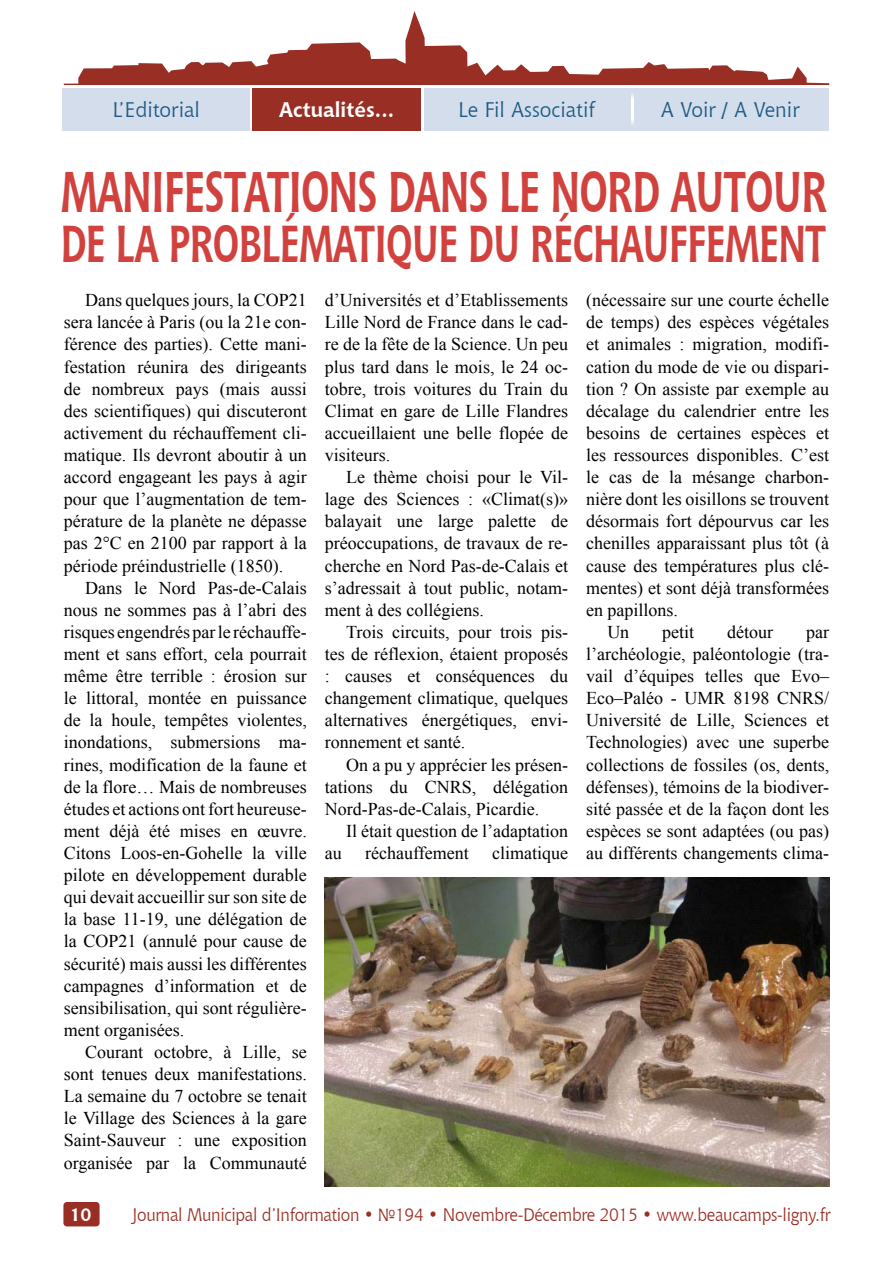
<style>
.page{position:relative;width:893px;height:1263px;background:#fff}
.page>*{position:absolute;margin:0;border:0;box-sizing:border-box;transform-origin:0 0}
.t1{font:700 57px "Chianti BT";letter-spacing:-.025em;color:#d1423e;scale:.69 1}
.t2{font:700 51.6px "Chianti BT";letter-spacing:-.025em;color:#d1423e;scale:.71 1}
.t3{font:21px "Chianti BT";color:#1c5a85}
.t4{font:700 21px "Chianti BT";color:#fff}
.t5{font:18px/22px "Times New Roman";color:#000;text-align:justify}
.t6{font:18px "Chianti BT";letter-spacing:-.02em;color:#992f24;scale:.95 1}
.t7{font:700 18px "Chianti BT";color:#fff}
</style>
<div class="page">
<svg style="left:64px;top:11px;width:765px;height:74px"></svg>
<div style="left:63px;top:1202px;width:37px;height:24px;background:#992f24;border-radius:3px"></div>
<img style="left:324px;top:878px;width:505px;height:308px">
<div style="left:252px;top:88px;width:576px;height:42px;background:#d4ddeb"></div>
<div style="left:253px;top:88px;width:168px;height:43px;background:#992f24"></div>
<hr style="left:422px;top:88px;width:2px;height:43px;background:#fff">
<svg style="left:631px;top:94px;width:3px;height:30px"></svg>
<div style="left:63px;top:88px;width:187px;height:42px;background:#d4ddeb"></div>
<p class="t3" style="left:112px;top:95px;width:89px">L’Editorial</p>
<p class="t4" style="left:279px;top:95px;width:117px">ACTUALITÉS...</p>
<p class="t3" style="left:458px;top:95px;width:138px">Le Fil Associatif</p>
<p class="t3" style="left:661px;top:95px;width:140px">A Voir / A Venir</p>
<h1 class="t1" style="left:60px;top:152px;width:1096px">MANIFESTATIONS DANS LE NORD AUTOUR</h1>
<h2 class="t2" style="left:60px;top:207px;width:1080px">DE LA PROBLÉMATIQUE DU RÉCHAUFFEMENT</h2>
<p class="t5" style="left:64px;top:289px;width:245px;text-indent:21px">Dans quelques jours, la COP21 sera lancée à Paris (ou la 21e con&shy;férence des parties). Cette mani&shy;festation réunira des dirigeants de nombreux pays (mais aussi des scientifiques) qui discuteront activement du réchauffement cli&shy;matique. Ils devront aboutir à un accord engageant les pays à agir pour que l’augmentation de tem&shy;pérature de la planète ne dépasse pas 2°C en 2100 par rapport à la période préindustrielle (1850).</p>
<p class="t5" style="left:64px;top:576px;width:245px;text-indent:21px">Dans le Nord Pas-de-Calais nous ne sommes pas à l’abri des risques engendrés par le réchauffe&shy;ment et sans effort, cela pourrait même être terrible : érosion sur le littoral, montée en puissance de la houle, tempêtes violentes, inondations, submersions ma&shy;rines, modification de la faune et de la flore… Mais de nombreuses études et actions ont fort heureuse&shy;ment déjà été mises en œuvre.<br>Citons Loos-en-Gohelle la ville pilote en développement durable qui devait accueillir sur son site de la base 11-19, une délégation de la COP21 (annulé pour cause de sécurité) mais aussi les différentes campagnes d’information et de sensibilisation, qui sont régulière&shy;ment organisées.</p>
<p class="t5" style="left:64px;top:1041px;width:245px;text-indent:21px">Courant octobre, à Lille, se sont tenues deux manifestations.<br>La semaine du 7 octobre se tenait le Village des Sciences à la gare Saint-Sauveur : une exposition organisée par la Communauté</p>
<p class="t5" style="left:325px;top:289px;width:245px">d’Universités et d’Etablissements Lille Nord de France dans le cad&shy;re de la fête de la Science. Un peu plus tard dans le mois, le 24 oc&shy;tobre, trois voitures du Train du Climat en gare de Lille Flandres accueillaient une belle flopée de visiteurs.</p>
<p class="t5" style="left:325px;top:466px;width:245px;text-indent:21px">Le thème choisi pour le Vil&shy;lage des Sciences : «Climat(s)» balayait une large palette de préoccupations, de travaux de re&shy;cherche en Nord Pas-de-Calais et s’adressait à tout public, notam&shy;ment à des collégiens.</p>
<p class="t5" style="left:325px;top:620px;width:245px;text-indent:21px">Trois circuits, pour trois pis&shy;tes de réflexion, étaient proposés : causes et conséquences du changement climatique, quelques alternatives énergétiques, envi&shy;ronnement et santé.</p>
<p class="t5" style="left:325px;top:753px;width:245px;text-indent:21px">On a pu y apprécier les présen&shy;tations du CNRS, délégation Nord-Pas-de-Calais, Picardie.</p>
<p class="t5" style="left:346px;top:819px;width:223px">Il était question de l’adaptation</p>
<p class="t5" style="left:325px;top:842px;width:18px">au</p>
<p class="t5" style="left:365px;top:842px;width:105px">réchauffement</p>
<p class="t5" style="left:492px;top:842px;width:77px">climatique</p>
<p class="t5" style="left:586px;top:289px;width:245px">(nécessaire sur une courte échelle</p>
<p class="t5" style="left:586px;top:311px;width:245px">de temps) des espèces végétales</p>
<p class="t5" style="left:586px;top:333px;width:245px">et animales : migration, modifi-</p>
<p class="t5" style="left:586px;top:355px;width:245px">cation du mode de vie ou dispari-</p>
<p class="t5" style="left:586px;top:377px;width:245px">tion ? On assiste par exemple au</p>
<p class="t5" style="left:586px;top:399px;width:245px">décalage du calendrier entre les</p>
<p class="t5" style="left:586px;top:421px;width:245px">besoins de certaines espèces et</p>
<p class="t5" style="left:586px;top:444px;width:245px">les ressources disponibles. C’est</p>
<p class="t5" style="left:586px;top:466px;width:245px">le cas de la mésange charbon-</p>
<p class="t5" style="left:586px;top:488px;width:245px">nière dont les oisillons se trouvent</p>
<p class="t5" style="left:586px;top:510px;width:245px">désormais fort dépourvus car les</p>
<p class="t5" style="left:586px;top:532px;width:245px">chenilles apparaissant plus tôt (à</p>
<p class="t5" style="left:586px;top:554px;width:245px">cause des températures plus clé-</p>
<p class="t5" style="left:586px;top:576px;width:245px">mentes) et sont déjà transformées</p>
<p class="t5" style="left:586px;top:598px;width:93px">en papillons.</p>
<p class="t5" style="left:607px;top:620px;width:23px">Un</p>
<p class="t5" style="left:662px;top:620px;width:34px">petit</p>
<p class="t5" style="left:727px;top:620px;width:47px">détour</p>
<p class="t5" style="left:586px;top:620px;width:245px;text-indent:220px">par l’archéologie, paléontologie (tra&shy;vail d’équipes telles que Evo– Eco–Paléo - UMR 8198 CNRS/ Université de Lille, Sciences et Technologies) avec une superbe collections de fossiles (os, dents, défenses), témoins de la biodiver&shy;sité passée et de la façon dont les espèces se sont adaptées (ou pas) au différents changements clima-</p>
<p class="t7" style="left:70px;top:1201px;width:23px">10</p>
<p class="t6" style="left:132px;top:1202px;width:737px">Journal Municipal d’Information • №194 • Novembre-Décembre 2015 • www.beaucamps-ligny.fr</p>
</div>
